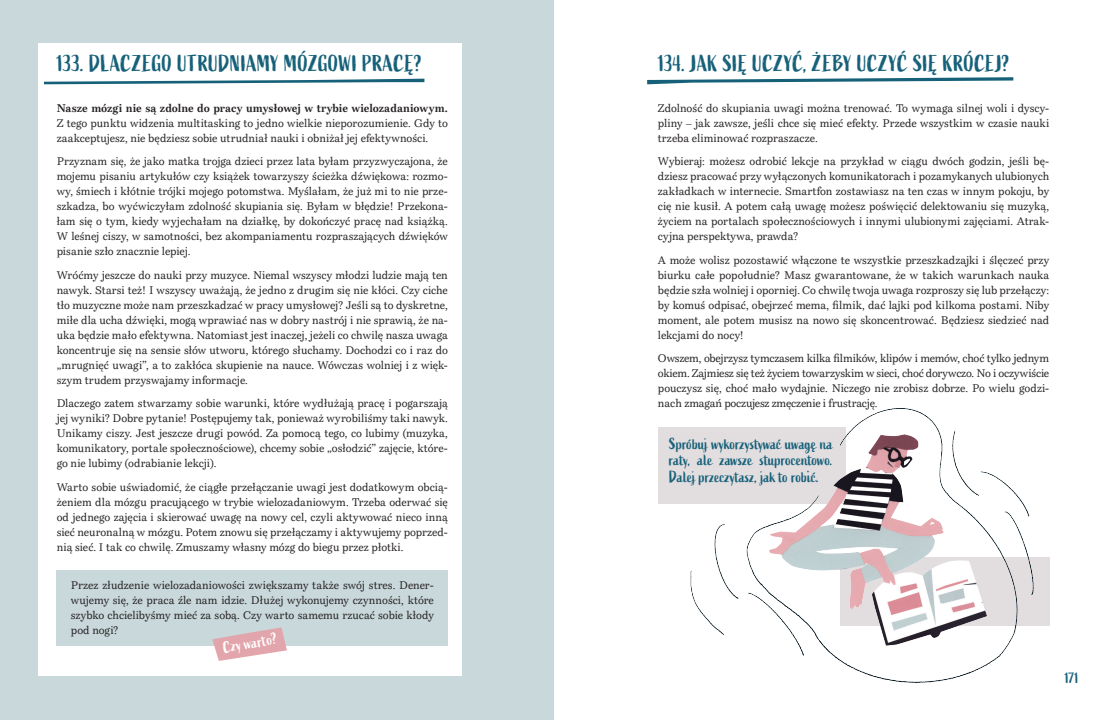
<style>
.page{position:relative;width:1106px;height:720px;background:#fff}
.page>*{position:absolute;margin:0;border:0;box-sizing:border-box;transform-origin:0 0}
.t1{font:23px "Active";letter-spacing:.005em;color:#166179}
.wyrózenienieActiveSe{font:16px/16.5px "Active";color:#166179;text-align:justify}
.wyroznienie{font:16px "Active";color:#fff}
.t2{font:15px "Active";color:#166179}
.body{font:11px/15px "Bressay";color:#231f20;text-align:justify}
.wyroznienie-2{font:11px/15px "Bressay";color:#231f20;text-align:justify}
.s1{font-weight:700}
</style>
<div class="page">
<div style="left:0;top:0;width:553px;height:720px;background:#c9d8db"></div>
<div style="left:38px;top:43px;width:424px;height:632px;background:#fff"></div>
<div style="left:57px;top:570px;width:391px;height:76px;background:#c9d8db"></div>
<svg style="left:647px;top:77px;width:366px;height:7px"></svg>
<svg style="left:212px;top:627px;width:75px;height:34px"></svg>
<svg style="left:44px;top:79px;width:380px;height:5px"></svg>
<img style="left:658px;top:408px;width:392px;height:275px">
<p class="t1" style="left:57px;top:50px;width:367px">133. DLACZEGO UTRUDNIAMY MÓZGOWI PRACĘ?</p>
<p class="body" style="left:57px;top:101px;width:393px"><span class="s1">Nasze mózgi nie są zdolne do pracy umysłowej w trybie wielozadaniowym.<br></span>Z tego punktu widzenia multitasking to jedno wielkie nieporozumienie. Gdy to zaakceptujesz, nie będziesz sobie utrudniał nauki i obniżał jej efektywności.</p>
<p class="body" style="left:57px;top:155px;width:393px">Przyznam się, że jako matka trojga dzieci przez lata byłam przyzwyczajona, że mojemu pisaniu artykułów czy książek towarzyszy ścieżka dźwiękowa: rozmo&shy;wy, śmiech i kłótnie trójki mojego potomstwa. Myślałam, że już mi to nie prze&shy;szkadza, bo wyćwiczyłam zdolność skupiania się. Byłam w błędzie! Przekona&shy;łam się o tym, kiedy wyjechałam na działkę, by dokończyć pracę nad książką.<br>W leśnej ciszy, w samotności, bez akompaniamentu rozpraszających dźwięków pisanie szło znacznie lepiej.</p>
<p class="body" style="left:57px;top:268px;width:393px">Wróćmy jeszcze do nauki przy muzyce. Niemal wszyscy młodzi ludzie mają ten nawyk. Starsi też! I wszyscy uważają, że jedno z drugim się nie kłóci. Czy ciche tło muzyczne może nam przeszkadzać w pracy umysłowej? Jeśli są to dyskretne, miłe dla ucha dźwięki, mogą wprawiać nas w dobry nastrój i nie sprawią, że na&shy;uka będzie mało efektywna. Natomiast jest inaczej, jeżeli co chwilę nasza uwaga koncentruje się na sensie słów utworu, którego słuchamy. Dochodzi co i raz do „mrugnięć uwagi”, a to zakłóca skupienie na nauce. Wówczas wolniej i z więk&shy;szym trudem przyswajamy informacje.</p>
<p class="body" style="left:57px;top:397px;width:393px">Dlaczego zatem stwarzamy sobie warunki, które wydłużają pracę i pogarszają jej wyniki? Dobre pytanie! Postępujemy tak, ponieważ wyrobiliśmy taki nawyk.<br>Unikamy ciszy. Jest jeszcze drugi powód. Za pomocą tego, co lubimy (muzyka, komunikatory, portale społecznościowe), chcemy sobie „osłodzić” zajęcie, które&shy;go nie lubimy (odrabianie lekcji).</p>
<p class="body" style="left:57px;top:480px;width:393px">Warto sobie uświadomić, że ciągłe przełączanie uwagi jest dodatkowym obcią&shy;żeniem dla mózgu pracującego w trybie wielozadaniowym. Trzeba oderwać się od jednego zajęcia i skierować uwagę na nowy cel, czyli aktywować nieco inną sieć neuronalną w mózgu. Potem znowu się przełączamy i aktywujemy poprzed&shy;nią sieć. I tak co chwilę. Zmuszamy własny mózg do biegu przez płotki.</p>
<p class="wyroznienie-2" style="left:71px;top:579px;width:364px">Przez złudzenie wielozadaniowości zwiększamy także swój stres. Dener&shy;wujemy się, że praca źle nam idzie. Dłużej wykonujemy czynności, które szybko chcielibyśmy mieć za sobą. Czy warto samemu rzucać sobie kłody pod nogi?</p>
<p class="wyroznienie" style="left:222px;top:638px;width:56px;rotate:-10deg">Czy warto?</p>
<p class="t1" style="left:658px;top:50px;width:353px">134. JAK SIĘ UCZYĆ, ŻEBY UCZYĆ SIĘ KRÓCEJ?</p>
<p class="body" style="left:658px;top:101px;width:393px">Zdolność do skupiania uwagi można trenować. To wymaga silnej woli i dyscy&shy;pliny – jak zawsze, jeśli chce się mieć efekty. Przede wszystkim w czasie nauki trzeba eliminować rozpraszacze.</p>
<p class="body" style="left:658px;top:155px;width:393px">Wybieraj: możesz odrobić lekcje na przykład w ciągu dwóch godzin, jeśli bę&shy;dziesz pracować przy wyłączonych komunikatorach i pozamykanych ulubionych zakładkach w internecie. Smartfon zostawiasz na ten czas w innym pokoju, by cię nie kusił. A potem całą uwagę możesz poświęcić delektowaniu się muzyką, życiem na portalach społecznościowych i innymi ulubionymi zajęciami. Atrak&shy;cyjna perspektywa, prawda?</p>
<p class="body" style="left:658px;top:253px;width:393px">A może wolisz pozostawić włączone te wszystkie przeszkadzajki i ślęczeć przy biurku całe popołudnie? Masz gwarantowane, że w takich warunkach nauka będzie szła wolniej i oporniej. Co chwilę twoja uwaga rozproszy się lub przełączy: by komuś odpisać, obejrzeć mema, filmik, dać lajki pod kilkoma postami. Niby moment, ale potem musisz na nowo się skoncentrować. Będziesz siedzieć nad lekcjami do nocy!</p>
<p class="body" style="left:658px;top:352px;width:393px">Owszem, obejrzysz tymczasem kilka filmików, klipów i memów, choć tylko jednym okiem. Zajmiesz się też życiem towarzyskim w sieci, choć dorywczo. No i oczywiście pouczysz się, choć mało wydajnie. Niczego nie zrobisz dobrze. Po wielu godzi&shy;nach zmagań poczujesz zmęczenie i frustrację.</p>
<p class="wyrózenienieActiveSe" style="left:669px;top:436px;width:165px">Spróbuj wykorzystywać uwagę na raty, ale zawsze stuprocentowo.<br>Dalej przeczytasz, jak to robić.</p>
<h3 class="t2" style="left:1064px;top:669px;width:16px">171</h3>
</div>
